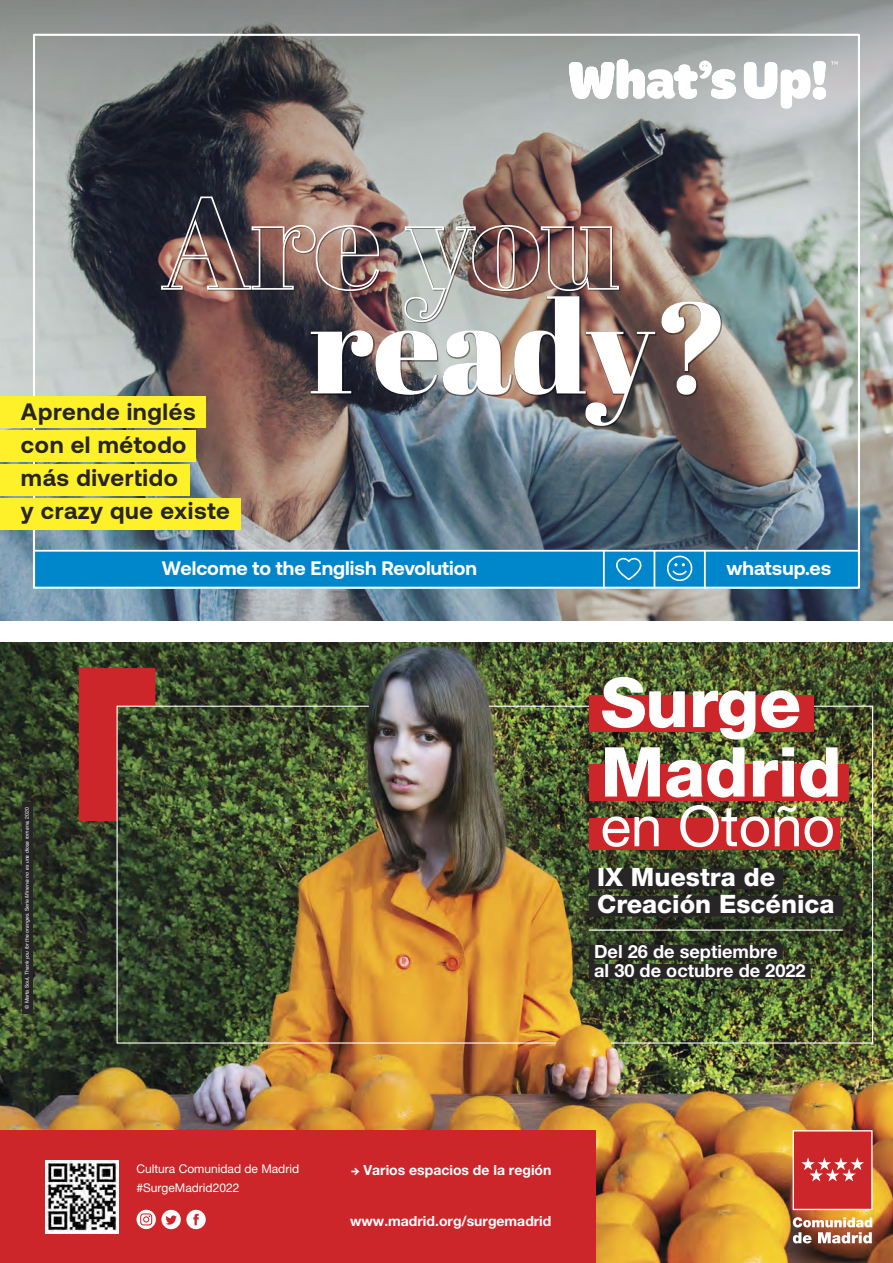
<style>
.page{position:relative;width:893px;height:1263px;background:#fff}
.page>*{position:absolute;margin:0;border:0;box-sizing:border-box;transform-origin:0 0}
.t1{font:129.6px "Abril Fatface";color:#fff}
.t2{font:800 68.85px/69.4px "Helvetica Neue LT Pro";color:#fff}
.t3{font:56.4px "Helvetica Neue LT Pro";color:#fff}
.t4{font:800 25.35px/27.3px "Helvetica Neue LT Pro";color:#fff}
.t5{font:700 23.7px/33px "Aeonik";letter-spacing:.025em;color:#272526}
.t6{font:700 19.5px "Aeonik";color:#fff}
.t7{font:700 18.15px/19.2px "Helvetica Neue LT Pro";color:#fff}
.t8{font:700 13.95px "Helvetica Neue LT Pro";color:#fff}
.t9{font:12px/18.8px "Helvetica Neue LT Pro";color:#fff}
.t10{font:italic 5.25px "Helvetica Neue LT Pro";letter-spacing:-.005em;color:#fff}
.s1{font-style:normal}
.s2{font-family:"Source Code Variable";font-weight:400}
</style>
<div class="page">
<img style="left:0;top:642px;width:893px;height:621px">
<div style="left:0;top:1130px;width:596px;height:133px;background:#cc262a"></div>
<svg style="left:137px;top:1210px;width:69px;height:19px"></svg>
<img style="left:45px;top:1160px;width:73px;height:73px">
<svg style="left:793px;top:1130px;width:80px;height:80px;background:#d24144"></svg>
<svg style="left:793px;top:1217px;width:79px;height:26px"></svg>
<div style="left:79px;top:668px;width:76px;height:153px;background:#cc262a"></div>
<div style="left:22px;top:802px;width:11px;height:212px;background:#272526"></div>
<img style="left:116px;top:705px;width:372px;height:339px">
<img style="left:488px;top:705px;width:386px;height:339px">
<div style="left:589px;top:695px;width:225px;height:36px;background:#cc262a"></div>
<div style="left:589px;top:764px;width:260px;height:36px;background:#cc262a"></div>
<div style="left:589px;top:818px;width:251px;height:32px;background:#cc262a"></div>
<div style="left:589px;top:869px;width:194px;height:20px;background:#272526"></div>
<div style="left:589px;top:896px;width:254px;height:20px;background:#272526"></div>
<div style="left:589px;top:945px;width:194px;height:15px;background:#272526"></div>
<div style="left:589px;top:964px;width:222px;height:15px;background:#272526"></div>
<hr style="left:589px;top:929px;width:254px;height:2px;background:#fff">
<img style="left:0;top:563px;width:893px;height:58px">
<img style="left:0;top:0;width:893px;height:563px">
<div style="left:34px;top:551px;width:825px;height:37px;background:#0087cb"></div>
<svg style="left:569px;top:59px;width:269px;height:50px"></svg>
<div style="left:813px;top:87px;width:13px;height:12px;background:#fff;border-radius:50%"></div>
<img style="left:160px;top:196px;width:563px;height:232px">
<hr style="left:34px;top:550px;width:825px;height:2px;background:#fff">
<hr style="left:704px;top:551px;width:2px;height:37px;background:#fff">
<hr style="left:654px;top:551px;width:1px;height:37px;background:#fff">
<hr style="left:603px;top:551px;width:2px;height:37px;background:#fff">
<svg style="left:616px;top:557px;width:26px;height:23px"></svg>
<svg style="left:667px;top:555px;width:25px;height:26px"></svg>
<div style="left:0;top:396px;width:206px;height:32px;background:#fff129"></div>
<div style="left:0;top:431px;width:195px;height:31px;background:#fff129"></div>
<div style="left:0;top:465px;width:190px;height:31px;background:#fff129"></div>
<div style="left:0;top:498px;width:240px;height:31px;background:#fff129"></div>
<p class="t5" style="left:21px;top:398px;width:210px">Aprende inglés con el método más divertido<br>y crazy que existe</p>
<h1 class="t1" style="left:310px;top:274px;width:421px">ready?</h1>
<p class="t10" style="left:25px;top:1009px;width:203px;rotate:-90deg"><span class="s1">© Marta Soul,</span> Thank you for the oranges<span class="s1">. Serie</span> Minerva no es una diosa romana<span class="s1">, 2020</span></p>
<p class="t6" style="left:162px;top:561px;width:317px">Welcome to the English Revolution</p>
<p class="t6" style="left:727px;top:561px;width:106px">whatsup.es</p>
<p class="t2" style="left:601px;top:676px;width:243px">Surge<br>Madrid</p>
<p class="t3" style="left:601px;top:805px;width:236px">en Otoño</p>
<p class="t4" style="left:597px;top:866px;width:239px">IX Muestra de<br>Creación Escénica</p>
<p class="t7" style="left:594px;top:943px;width:213px">Del 26 de septiembre<br>al 30 de octubre de 2022</p>
<p class="t9" style="left:137px;top:1161px;width:164px">Cultura Comunidad de Madrid #SurgeMadrid2022</p>
<p class="t8" style="left:351px;top:1165px;width:202px"><span class="s2">→</span> Varios espacios de la región</p>
<p class="t8" style="left:350px;top:1216px;width:203px">www.madrid.org/surgemadrid</p>
</div>
